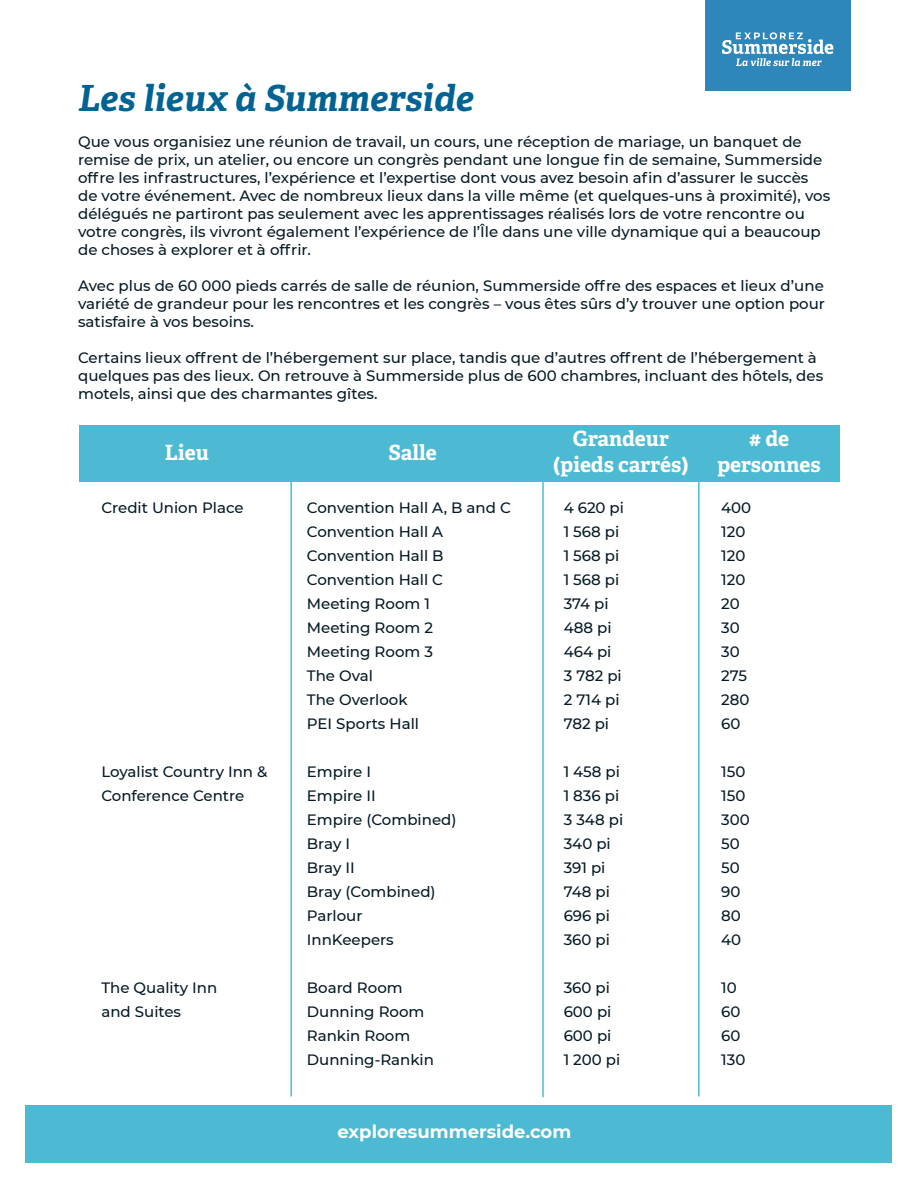
<style>
.page{position:relative;width:918px;height:1188px;background:#fff}
.page>*{position:absolute;margin:0;border:0;box-sizing:border-box;transform-origin:0 0}
.t1{font:italic 700 36px "Adelle";color:#006394}
.t2{font:700 21px/25.2px "Adelle";color:#fff;text-align:center}
.t3{font:700 18px "Montserrat";color:#fff}
.t4{font:500 15px/24px "Montserrat";color:#051a24}
</style>
<div class="page">
<div style="left:26px;top:1105px;width:866px;height:57px;background:#4cbad3"></div>
<div style="left:705px;top:0;width:145px;height:92px;background:#2e87ba"></div>
<svg style="left:722px;top:32px;width:111px;height:34px"></svg>
<hr style="left:290px;top:478px;width:2px;height:618px;background:#4fbad1">
<hr style="left:542px;top:479px;width:2px;height:618px;background:#4fbad1">
<hr style="left:698px;top:478px;width:2px;height:618px;background:#4fbad1">
<div style="left:79px;top:425px;width:760px;height:56px;background:#4cbad3"></div>
<h1 class="t1" style="left:78px;top:76px;width:397px">Les lieux à Summerside</h1>
<p class="t4" style="left:78px;top:132px;width:754px;line-height:18px">Que vous organisiez une réunion de travail, un cours, une réception de mariage, un banquet de remise de prix, un atelier, ou encore un congrès pendant une longue fin de semaine, Summerside offre les infrastructures, l’expérience et l’expertise dont vous avez besoin afin d’assurer le succès de votre événement. Avec de nombreux lieux dans la ville même (et quelques-uns à proximité), vos délégués ne partiront pas seulement avec les apprentissages réalisés lors de votre rencontre ou votre congrès, ils vivront également l’expérience de l’Île dans une ville dynamique qui a beaucoup de choses à explorer et à offrir.</p>
<p class="t4" style="left:78px;top:276px;width:749px;line-height:18px;text-align:justify">Avec plus de 60 000 pieds carrés de salle de réunion, Summerside offre des espaces et lieux d’une variété de grandeur pour les rencontres et les congrès – vous êtes sûrs d’y trouver une option pour satisfaire à vos besoins.</p>
<p class="t4" style="left:78px;top:348px;width:747px;line-height:18px">Certains lieux offrent de l’hébergement sur place, tandis que d’autres offrent de l’hébergement à quelques pas des lieux. On retrouve à Summerside plus de 600 chambres, incluant des hôtels, des motels, ainsi que des charmantes gîtes.</p>
<h2 class="t2" style="left:165px;top:440px;width:45px">Lieu</h2>
<h2 class="t2" style="left:389px;top:440px;width:50px">Salle</h2>
<p class="t4" style="left:101px;top:495px;width:144px">Credit Union Place</p>
<p class="t4" style="left:101px;top:759px;width:168px">Loyalist Country Inn &amp;<br>Conference Centre</p>
<p class="t4" style="left:101px;top:975px;width:117px">The Quality Inn and Suites</p>
<p class="t4" style="left:307px;top:495px;width:206px">Convention Hall A, B and C<br>Convention Hall A<br>Convention Hall B<br>Convention Hall C<br>Meeting Room 1<br>Meeting Room 2<br>Meeting Room 3<br>The Oval<br>The Overlook<br>PEI Sports Hall</p>
<p class="t4" style="left:307px;top:759px;width:151px">Empire I<br>Empire II<br>Empire (Combined)<br>Bray I<br>Bray II<br>Bray (Combined)<br>Parlour<br>InnKeepers</p>
<p class="t4" style="left:307px;top:975px;width:129px">Board Room<br>Dunning Room<br>Rankin Room<br>Dunning-Rankin</p>
<h2 class="t2" style="left:553px;top:426px;width:137px">Grandeur (pieds carrés)</h2>
<h2 class="t2" style="left:717px;top:426px;width:105px"># de personnes</h2>
<p class="t4" style="left:564px;top:495px;width:62px">4 620 pi<br>1 568 pi<br>1 568 pi<br>1 568 pi<br>374 pi<br>488 pi<br>464 pi<br>3 782 pi<br>2 714 pi<br>782 pi</p>
<p class="t4" style="left:564px;top:759px;width:61px">1 458 pi<br>1 836 pi<br>3 348 pi<br>340 pi<br>391 pi<br>748 pi<br>696 pi<br>360 pi</p>
<p class="t4" style="left:564px;top:975px;width:58px">360 pi<br>600 pi<br>600 pi<br>1 200 pi</p>
<p class="t4" style="left:721px;top:495px;width:32px">400<br>120<br>120<br>120<br>20<br>30<br>30<br>275<br>280<br>60</p>
<p class="t4" style="left:721px;top:759px;width:30px">150<br>150<br>300<br>50<br>50<br>90<br>80<br>40</p>
<p class="t4" style="left:721px;top:975px;width:26px">10<br>60<br>60<br>130</p>
<p class="t3" style="left:338px;top:1119px;width:235px">exploresummerside.com</p>
</div>
